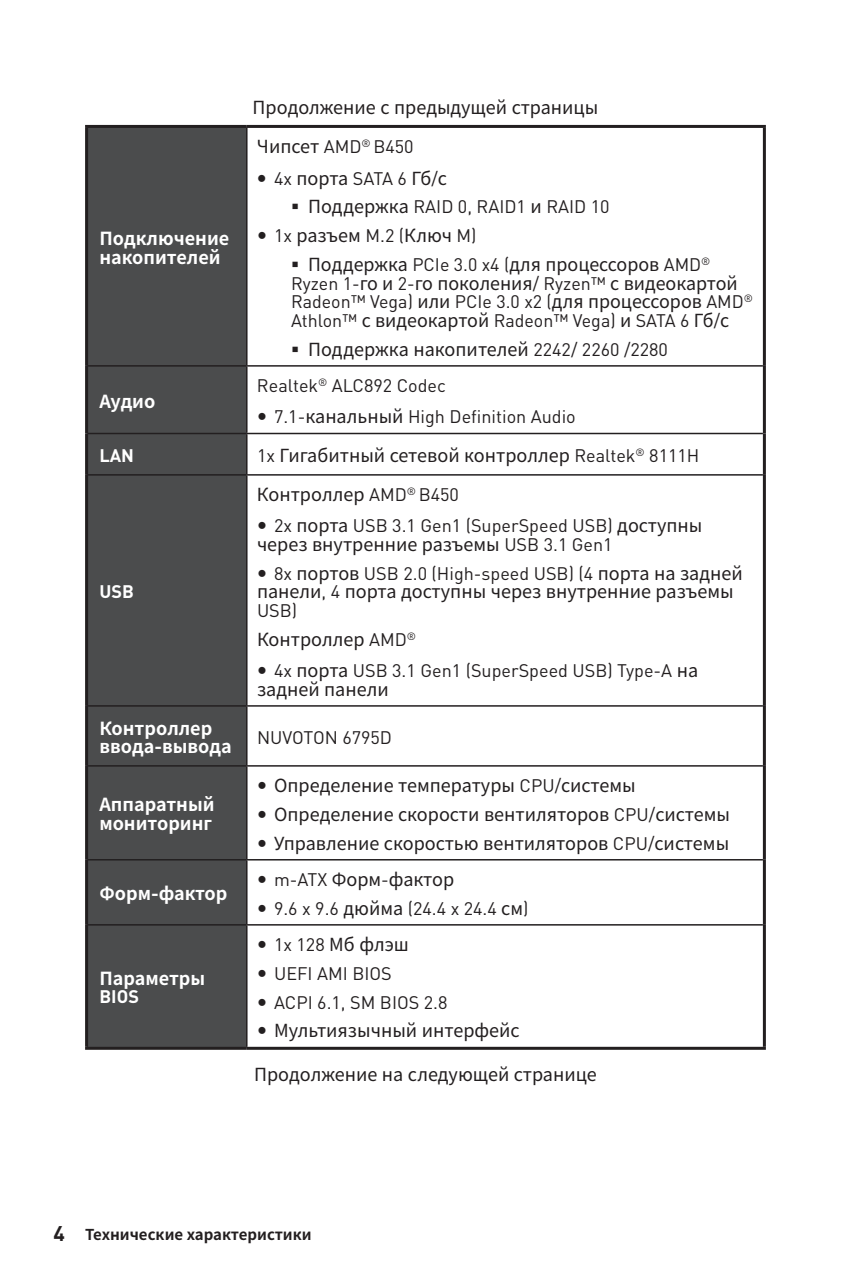
<style>
.page{position:relative;width:851px;height:1276px;background:#fff}
.page>*{position:absolute;margin:0;border:0;box-sizing:border-box;transform-origin:0 0}
.t1{font:18px/28.8px "Noto Sans CJ Ktc";color:#231f20}
.t2{font:18px/31.5px "DIN Pro";color:#231f20}
.t3{font:700 18px/18.6px "Noto Sans CJ Ktc";color:#fff}
.t4{font:700 18px "DIN Pro";color:#fff}
.t5{font:700 15px "Noto Sans CJ Ktc";color:#231f20}
.s1{font-family:"Noto Sans CJ Ktc"}
.s2{font-family:"DIN Pro"}
.s3{font-family:"DIN Pro";font-size:21px}
</style>
<div class="page">
<div style="left:88px;top:128px;width:158px;height:918px;background:#4b4c4d"></div>
<hr style="left:247px;top:433px;width:515px;height:1px;background:#231f20">
<hr style="left:247px;top:474px;width:515px;height:1px;background:#231f20">
<hr style="left:247px;top:765px;width:515px;height:1px;background:#231f20">
<hr style="left:247px;top:859px;width:515px;height:1px;background:#231f20">
<hr style="left:247px;top:924px;width:515px;height:1px;background:#231f20">
<hr style="left:88px;top:365px;width:159px;height:2px;background:#231f20">
<hr style="left:88px;top:433px;width:159px;height:1px;background:#231f20">
<hr style="left:88px;top:474px;width:159px;height:1px;background:#231f20">
<hr style="left:88px;top:705px;width:159px;height:1px;background:#231f20">
<hr style="left:88px;top:765px;width:159px;height:1px;background:#231f20">
<hr style="left:88px;top:859px;width:159px;height:1px;background:#231f20">
<hr style="left:88px;top:924px;width:159px;height:1px;background:#231f20">
<hr style="left:762px;top:128px;width:3px;height:238px;background:#231f20">
<hr style="left:762px;top:366px;width:3px;height:67px;background:#231f20">
<hr style="left:762px;top:433px;width:3px;height:42px;background:#231f20">
<hr style="left:762px;top:706px;width:3px;height:60px;background:#231f20">
<hr style="left:762px;top:766px;width:3px;height:94px;background:#231f20">
<hr style="left:762px;top:860px;width:3px;height:65px;background:#231f20">
<hr style="left:762px;top:925px;width:3px;height:121px;background:#231f20">
<hr style="left:85px;top:1046px;width:162px;height:3px;background:#231f20">
<hr style="left:247px;top:1046px;width:518px;height:3px;background:#231f20">
<hr style="left:85px;top:128px;width:3px;height:238px;background:#231f20">
<hr style="left:85px;top:366px;width:3px;height:67px;background:#231f20">
<hr style="left:85px;top:433px;width:3px;height:42px;background:#231f20">
<hr style="left:85px;top:475px;width:3px;height:231px;background:#231f20">
<hr style="left:85px;top:706px;width:3px;height:60px;background:#231f20">
<hr style="left:85px;top:766px;width:3px;height:94px;background:#231f20">
<hr style="left:85px;top:860px;width:3px;height:65px;background:#231f20">
<hr style="left:85px;top:925px;width:3px;height:121px;background:#231f20">
<hr style="left:246px;top:367px;width:1px;height:66px;background:#231f20">
<hr style="left:246px;top:434px;width:1px;height:40px;background:#231f20">
<hr style="left:246px;top:706px;width:1px;height:59px;background:#231f20">
<hr style="left:246px;top:766px;width:1px;height:93px;background:#231f20">
<hr style="left:246px;top:860px;width:1px;height:64px;background:#231f20">
<hr style="left:246px;top:925px;width:1px;height:121px;background:#231f20">
<hr style="left:85px;top:125px;width:162px;height:3px;background:#231f20">
<hr style="left:247px;top:125px;width:518px;height:3px;background:#231f20">
<hr style="left:247px;top:705px;width:515px;height:1px;background:#231f20">
<hr style="left:246px;top:128px;width:1px;height:237px;background:#231f20">
<hr style="left:247px;top:365px;width:515px;height:2px;background:#231f20">
<hr style="left:246px;top:475px;width:1px;height:230px;background:#231f20">
<hr style="left:762px;top:475px;width:3px;height:231px;background:#231f20">
<p class="t3" style="left:99px;top:230px;width:131px">Подключение накопителей</p>
<p class="t3" style="left:99px;top:392px;width:57px">Аудио</p>
<p class="t1" style="left:252px;top:93px;width:347px">Продолжение с предыдущей страницы</p>
<p class="t2" style="left:274px;top:130px;width:174px;text-indent:-17px"><span class="s1">Чипсет</span> AMD<sup>®</sup> B450<br>4x <span class="s1">порта</span> SATA 6 <span class="s1">Гб</span>/<span class="s1">с</span></p>
<p class="t2" style="left:308px;top:190px;width:303px"><span class="s1">Поддержка</span> RAID 0, RAID1 <span class="s1">и</span> RAID 10</p>
<p class="t1" style="left:308px;top:222px;width:404px;text-indent:-34px"><span class="s2">1x</span> разъем <span class="s2">M.2 (</span>Ключ <span class="s2">M)<br></span>Поддержка <span class="s2">PCIe 3.0 x4 (</span>для процессоров <span class="s2">AMD</span><sup>®</sup></p>
<p class="t1" style="left:291px;top:269px;width:448px"><span class="s2">Ryzen 1-</span>го и <span class="s2">2-</span>го поколения<span class="s2">/ Ryzen™</span> с видеокартой</p>
<p class="t2" style="left:291px;top:292px;width:463px;line-height:18.6px">Radeon™ Vega) <span class="s1">или</span> PCIe 3.0 x2 (<span class="s1">для процессоров</span> AMD<sup>®<br></sup>Athlon™ <span class="s1">с видеокартой</span> Radeon™ Vega) <span class="s1">и</span> SATA 6 <span class="s1">Гб</span>/<span class="s1">с</span></p>
<p class="t1" style="left:308px;top:335px;width:361px">Поддержка накопителей <span class="s2">2242/ 2260 /2280</span></p>
<p class="t2" style="left:274px;top:369px;width:303px;text-indent:-17px">Realtek<sup>®</sup> ALC892 Codec<br>7.1-<span class="s1">канальный</span> High Definition Audio</p>
<p class="t4" style="left:99px;top:443px;width:36px">LAN</p>
<p class="t1" style="left:257px;top:441px;width:444px"><span class="s2">1x</span> Гигабитный сетевой контроллер <span class="s2">Realtek</span><sup>®</sup> <span class="s2">8111H</span></p>
<p class="t4" style="left:99px;top:579px;width:36px">USB</p>
<p class="t1" style="left:257px;top:480px;width:203px">Контроллер <span class="s2">AMD</span><sup>®</sup> <span class="s2">B450</span></p>
<p class="t2" style="left:274px;top:509px;width:430px">2x <span class="s1">порта</span> USB 3.1 Gen1 (SuperSpeed USB) <span class="s1">доступны</span></p>
<p class="t1" style="left:257px;top:530px;width:357px">через внутренние разъемы <span class="s2">USB 3.1 Gen1</span></p>
<p class="t2" style="left:274px;top:557px;width:470px">8x <span class="s1">портов</span> USB 2.0 (High-speed USB) (4 <span class="s1">порта на задней</span></p>
<p class="t1" style="left:257px;top:578px;width:478px">панели<span class="s2">, 4</span> порта доступны через внутренние разъемы</p>
<p class="t2" style="left:257px;top:594px;width:42px">USB)</p>
<p class="t1" style="left:257px;top:625px;width:160px">Контроллер <span class="s2">AMD</span><sup>®</sup></p>
<p class="t2" style="left:274px;top:654px;width:425px">4x <span class="s1">порта</span> USB 3.1 Gen1 (SuperSpeed USB) Type-A <span class="s1">на</span></p>
<p class="t1" style="left:257px;top:675px;width:133px">задней панели</p>
<p class="t3" style="left:99px;top:719px;width:134px">Контроллер ввода<span class="s2">-</span>вывода</p>
<p class="t2" style="left:257px;top:721px;width:137px">NUVOTON 6795D</p>
<p class="t3" style="left:99px;top:796px;width:117px">Аппаратный мониторинг</p>
<p class="t1" style="left:274px;top:771px;width:457px">Определение температуры <span class="s2">CPU/</span>системы<br>Определение скорости вентиляторов <span class="s2">CPU/</span>системы<br>Управление скоростью вентиляторов <span class="s2">CPU/</span>системы</p>
<p class="t3" style="left:99px;top:884px;width:130px">Форм<span class="s2">-</span>фактор</p>
<p class="t3" style="left:99px;top:969px;width:107px">Параметры</p>
<p class="t4" style="left:99px;top:984px;width:41px">BIOS</p>
<p class="t1" style="left:274px;top:865px;width:182px"><span class="s2">m-ATX</span> Форм<span class="s2">-</span>фактор</p>
<p class="t2" style="left:274px;top:891px;width:256px">9.6 x 9.6 <span class="s1">дюйма</span> (24.4 x 24.4 <span class="s1">см</span>)</p>
<p class="t1" style="left:274px;top:930px;width:136px"><span class="s2">1x 128</span> Мб флэш</p>
<p class="t2" style="left:274px;top:958px;width:175px;line-height:28.8px">UEFI AMI BIOS<br>ACPI 6.1, SM BIOS 2.8</p>
<p class="t1" style="left:274px;top:1016px;width:247px">Мультиязычный интерфейс</p>
<p class="t1" style="left:254px;top:1060px;width:344px">Продолжение на следующей странице</p>
<p class="t5" style="left:54px;top:1226px;width:259px"><span class="s3">4</span> Технические характеристики</p>
</div>
